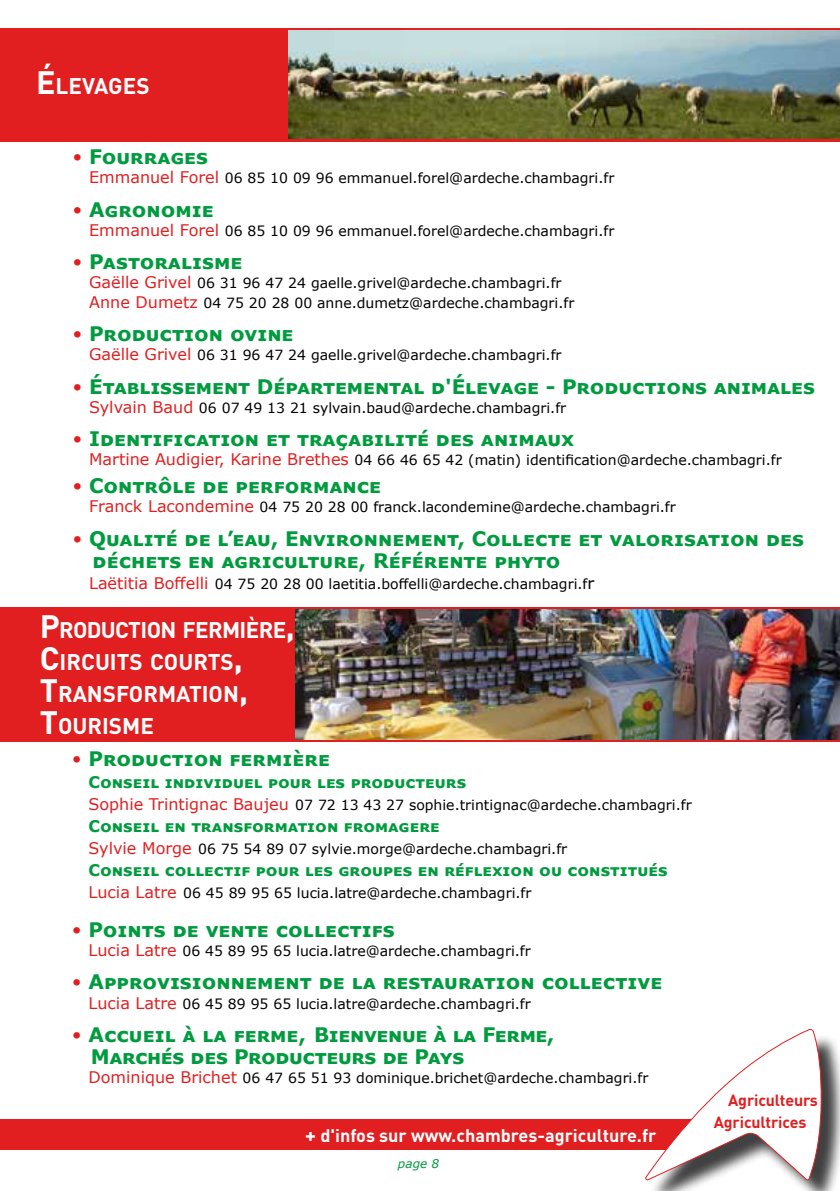
<style>
.page{position:relative;width:840px;height:1191px;background:#fff}
.page>*{position:absolute;margin:0;border:0;box-sizing:border-box;transform-origin:0 0}
.t1{font:700 22.4px/32px "DIN Pro";color:#fff}
.t2{font:700 20px/22px "Verdana";color:#009b3e}
.t3{font:700 20px/22px "Verdana";letter-spacing:-.02em;color:#009b3e}
.t4{font:700 18px "DIN Pro";color:#fff}
.t5{font:700 16px "Verdana";color:#009b3e}
.t6{font:700 16px/22px "DIN Pro";letter-spacing:-.01em;color:#e11f21}
.t7{font:14px/19.2px "Verdana";color:#000}
.t8{font:italic 12px "Verdana";color:#009b3e}
.s1{font-size:32px}
.s2{font-family:"DIN Pro";font-weight:400;color:#e11f21}
.s3{font-size:16px;color:#e11f21}
.s4{font-size:16px}
.s5{font-size:20px}
</style>
<div class="page">
<div style="left:0;top:607px;width:839px;height:134px;background:#e11f21"></div>
<img style="left:295px;top:610px;width:544px;height:129px">
<div style="left:0;top:1119px;width:695px;height:30px;background:#e11f21"></div>
<div style="left:649px;top:1032px;width:190px;height:159px;background:#000;opacity:.75"></div>
<svg style="left:645px;top:1029px;width:175px;height:151px"></svg>
<div style="left:0;top:28px;width:839px;height:114px;background:#e11f21"></div>
<img style="left:288px;top:30px;width:551px;height:108px">
<h1 class="t1" style="left:36px;top:68px;width:115px"><span class="s1">É</span>LEVAGES</h1>
<h2 class="t2" style="left:72px;top:145px;width:138px"><span class="s2">•</span> Fourrages</h2>
<p class="t7" style="left:89px;top:168px;width:526px"><span class="s3">Emmanuel Forel</span> 06 85 10 09 96 emmanuel.forel@ardeche.chambagri.fr</p>
<h2 class="t2" style="left:72px;top:198px;width:143px"><span class="s2">•</span> Agronomie</h2>
<p class="t7" style="left:89px;top:221px;width:526px"><span class="s3">Emmanuel Forel</span> 06 85 10 09 96 emmanuel.forel@ardeche.chambagri.fr</p>
<h2 class="t2" style="left:72px;top:250px;width:172px"><span class="s2">•</span> Pastoralisme</h2>
<p class="t7" style="left:89px;top:274px;width:486px"><span class="s3">Gaëlle Grivel</span> 06 31 96 47 24 gaelle.grivel@ardeche.chambagri.fr<br><span class="s3">Anne Dumetz</span> 04 75 20 28 00 anne.dumetz@ardeche.chambagri.fr</p>
<h2 class="t2" style="left:72px;top:322px;width:223px"><span class="s2">•</span> Production ovine</h2>
<p class="t7" style="left:89px;top:345px;width:473px"><span class="s3">Gaëlle Grivel</span> 06 31 96 47 24 gaelle.grivel@ardeche.chambagri.fr</p>
<h2 class="t2" style="left:72px;top:375px;width:744px"><span class="s2">•</span> Établissement Départemental d'Élevage - Productions animales</h2>
<p class="t7" style="left:89px;top:398px;width:478px"><span class="s3">Sylvain Baud</span> 06 07 49 13 21 sylvain.baud@ardeche.chambagri.fr</p>
<h2 class="t2" style="left:72px;top:427px;width:503px"><span class="s2">•</span> Identification et traçabilité des animaux</h2>
<p class="t7" style="left:89px;top:450px;width:693px"><span class="s3">Martine Audigier, Karine Brethes</span> 04 66 46 65 42 (matin) identification@ardeche.chambagri.fr</p>
<h2 class="t2" style="left:72px;top:474px;width:310px"><span class="s2">•</span> Contrôle de performance</h2>
<p class="t7" style="left:89px;top:497px;width:588px"><span class="s3">Franck Lacondemine</span> 04 75 20 28 00 franck.lacondemine@ardeche.chambagri.fr</p>
<h2 class="t2" style="left:93px;top:527px;width:712px;text-indent:-21px"><span class="s2">•</span> Qualité de l’eau, Environnement, Collecte et valorisation des déchets en agriculture, Référente phyto</h2>
<p class="t7" style="left:89px;top:574px;width:506px"><span class="s3">Laëtitia Boffelli</span> 04 75 20 28 00 laetitia.boffelli@ardeche.chambagri.f<span class="s4">r</span></p>
<h1 class="t1" style="left:40px;top:611px;width:256px"><span class="s1">P</span>RODUCTION FERMIÈRE<span class="s1">,<br>C</span>IRCUITS COURTS<span class="s1">,<br>T</span>RANSFORMATION<span class="s1">,<br>T</span>OURISME</h1>
<h2 class="t2" style="left:71px;top:748px;width:260px"><span class="s2">•</span> Production fermière</h2>
<p class="t5" style="left:88px;top:771px;width:379px">Conseil individuel pour les producteurs</p>
<p class="t7" style="left:88px;top:795px;width:604px"><span class="s3">Sophie Trintignac Baujeu</span> 07 72 13 43 27 sophie.trintignac@ardeche.chambagri.fr</p>
<p class="t5" style="left:88px;top:815px;width:352px">Conseil en transformation fromagere</p>
<p class="t7" style="left:88px;top:839px;width:480px"><span class="s3">Sylvie Morge</span> 06 75 54 89 07 sylvie.morge@ardeche.chambagri.fr</p>
<p class="t5" style="left:88px;top:859px;width:580px">Conseil collectif pour les groupes en réflexion ou constitués</p>
<p class="t7" style="left:88px;top:883px;width:444px"><span class="s3">Lucia Latre</span> 06 45 89 95 65 lucia.latre@ardeche.chambagri.fr</p>
<h2 class="t2" style="left:71px;top:918px;width:324px"><span class="s2">•</span> Points de vente collectifs</h2>
<p class="t7" style="left:88px;top:941px;width:443px"><span class="s3">Lucia Latre</span> 06 45 89 95 65 lucia.latre@ardeche.chambagri.fr</p>
<h2 class="t2" style="left:71px;top:970px;width:592px"><span class="s2">•</span> Approvisionnement de la restauration collective</h2>
<p class="t7" style="left:88px;top:993px;width:443px"><span class="s3">Lucia Latre</span> 06 45 89 95 65 lucia.latre@ardeche.chambagri.fr</p>
<h2 class="t3" style="left:91px;top:1023px;width:465px;text-indent:-19px"><span class="s2">•</span> Accueil à la ferme, Bienvenue à la Ferme,<br>Marchés des Producteurs de Pays</h2>
<p class="t7" style="left:88px;top:1068px;width:561px"><span class="s3">Dominique Brichet</span> 06 47 65 51 93 dominique.brichet@ardeche.chambagri.fr</p>
<p class="t4" style="left:305px;top:1120px;width:352px"><span class="s5">+</span> d'infos sur www.chambres-agriculture.fr</p>
<p class="t8" style="left:398px;top:1155px;width:43px">page 8</p>
<p class="t6" style="left:713px;top:1087px;width:106px;text-indent:14px">Agriculteurs<br>Agricultrices</p>
</div>
